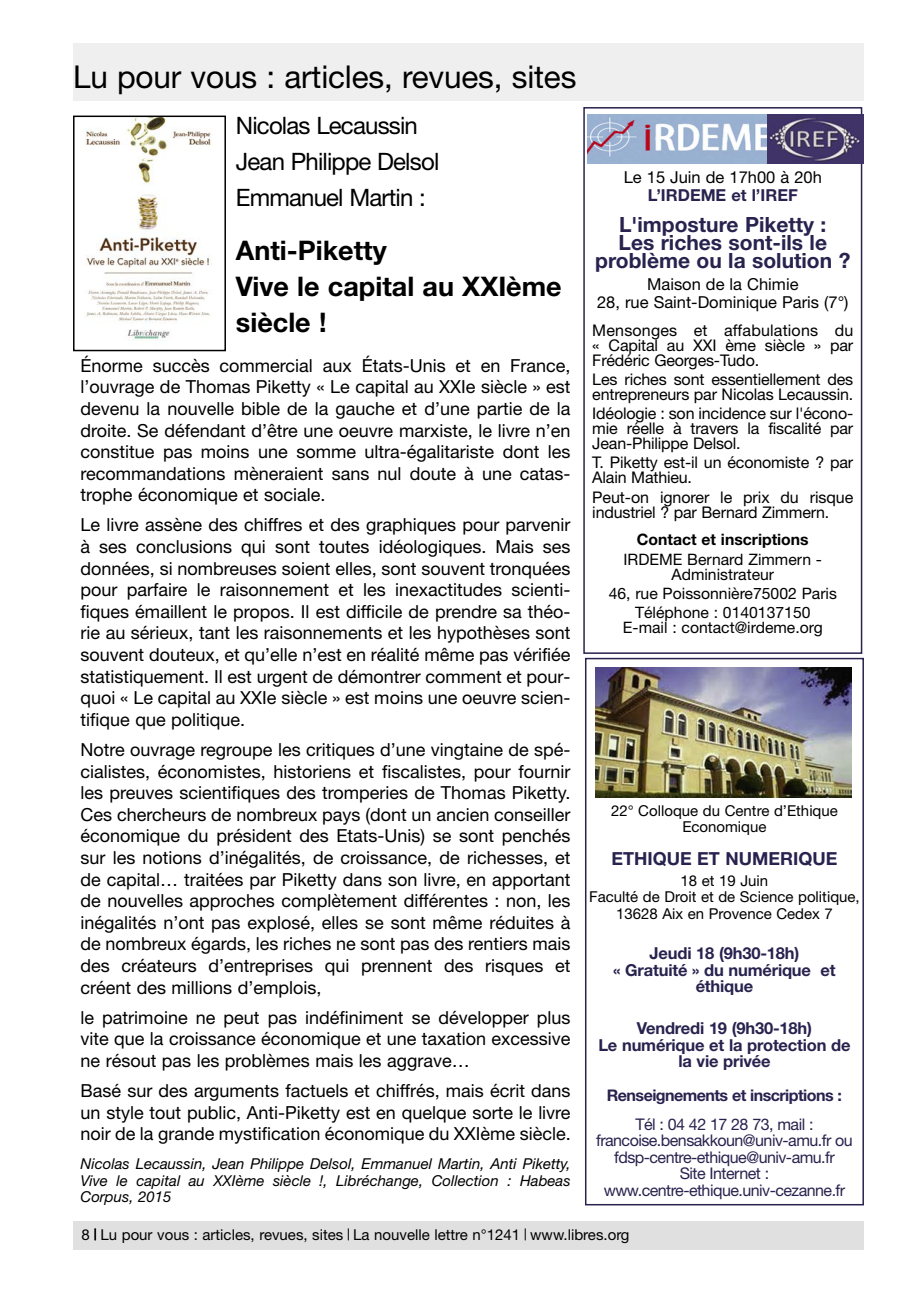
<style>
.page{position:relative;width:920px;height:1290px;background:#fff}
.page>*{position:absolute;margin:0;border:0;box-sizing:border-box;transform-origin:0 0}
.t1{font:31.5px "Helvetica Neue";letter-spacing:-.005em;color:#000}
.t2{font:700 27px/36px "Helvetica Neue";color:#000}
.t3{font:24px/36px "Helvetica Neue";letter-spacing:-.035em;color:#000}
.t4{font:700 21px/18px "Helvetica Neue";color:#28224e;text-align:center}
.t5{font:18px/21.6px "Helvetica Neue";color:#000;text-align:justify}
.t6{font:700 18px "Helvetica Neue";color:#28224e}
.t7{font:700 16.5px/16.5px "Helvetica Neue";letter-spacing:-.01em;color:#28224e;text-align:center}
.t8{font:16.5px/18px "Helvetica Neue";color:#000;text-align:center}
.t9{font:16.05px/15px "Helvetica Neue";letter-spacing:-.01em;color:#000}
.t10{font:16.05px/16.5px "Helvetica Neue";letter-spacing:-.035em;color:#28224e;text-align:center}
.t11{font:700 16.05px "Helvetica Neue";letter-spacing:-.035em;color:#28224e}
.t12{font:15.75px/15px "Helvetica Neue";color:#000;text-align:center}
.t13{font:700 15.75px "Helvetica Neue";color:#000}
.t14{font:15px/16.5px "Helvetica Neue";color:#000;text-align:center}
.t15{font:italic 15px/16.5px "Helvetica Neue";color:#000;text-align:justify}
</style>
<div class="page">
<div style="left:73px;top:1222px;width:791px;height:28px;background:#e0e0e0"></div>
<svg style="left:525px;top:1228px;width:1px;height:12px"></svg>
<svg style="left:94px;top:1228px;width:2px;height:12px"></svg>
<svg style="left:348px;top:1228px;width:1px;height:12px"></svg>
<div style="left:583px;top:107px;width:279px;height:547px;border:2px solid #28224e"></div>
<div style="left:73px;top:43px;width:791px;height:57px;background:#efefef"></div>
<img style="left:588px;top:115px;width:179px;height:48px">
<img style="left:767px;top:115px;width:97px;height:49px">
<div style="left:585px;top:658px;width:279px;height:547px;border:2px solid #28224e"></div>
<img style="left:596px;top:667px;width:255px;height:130px">
<img style="left:85px;top:119px;width:127px;height:222px">
<div style="left:73px;top:116px;width:153px;height:235px;border:2px solid #000"></div>
<h1 class="t1" style="left:73px;top:66px;width:505px">Lu pour vous : articles, revues, sites</h1>
<h3 class="t3" style="left:236px;top:110px;width:205px">Nicolas Lecaussin<br>Jean Philippe Delsol<br>Emmanuel Martin :</h3>
<h2 class="t2" style="left:236px;top:235px;width:327px">Anti-Piketty<br>Vive le capital au XXIème siècle !</h2>
<p class="t5" style="left:81px;top:356px;width:492px">Énorme succès commercial aux États-Unis et en France, l’ouvrage de Thomas Piketty « Le capital au XXIe siècle » est devenu la nouvelle bible de la gauche et d’une partie de la droite. Se défendant d’être une oeuvre marxiste, le livre n’en constitue pas moins une somme ultra-égalitariste dont les recommandations mèneraient sans nul doute à une catas&shy;trophe économique et sociale.</p>
<p class="t5" style="left:81px;top:516px;width:492px">Le livre assène des chiffres et des graphiques pour parvenir à ses conclusions qui sont toutes idéologiques. Mais ses données, si nombreuses soient elles, sont souvent tronquées pour parfaire le raisonnement et les inexactitudes scienti&shy;fiques émaillent le propos. Il est difficile de prendre sa théo&shy;rie au sérieux, tant les raisonnements et les hypothèses sont souvent douteux, et qu’elle n’est en réalité même pas vérifiée statistiquement. Il est urgent de démontrer comment et pour&shy;quoi « Le capital au XXIe siècle » est moins une oeuvre scien&shy;tifique que politique.</p>
<p class="t5" style="left:81px;top:740px;width:492px">Notre ouvrage regroupe les critiques d’une vingtaine de spé&shy;cialistes, économistes, historiens et fiscalistes, pour fournir les preuves scientifiques des tromperies de Thomas Piketty.<br>Ces chercheurs de nombreux pays (dont un ancien conseiller économique du président des Etats-Unis) se sont penchés sur les notions d’inégalités, de croissance, de richesses, et de capital… traitées par Piketty dans son livre, en apportant de nouvelles approches complètement différentes : non, les inégalités n’ont pas explosé, elles se sont même réduites à de nombreux égards, les riches ne sont pas des rentiers mais des créateurs d’entreprises qui prennent des risques et créent des millions d’emplois,</p>
<p class="t5" style="left:81px;top:1008px;width:492px">le patrimoine ne peut pas indéfiniment se développer plus vite que la croissance économique et une taxation excessive ne résout pas les problèmes mais les aggrave…</p>
<p class="t5" style="left:81px;top:1081px;width:492px">Basé sur des arguments factuels et chiffrés, mais écrit dans un style tout public, Anti-Piketty est en quelque sorte le livre noir de la grande mystification économique du XXIème siècle.</p>
<p class="t15" style="left:81px;top:1157px;width:492px">Nicolas Lecaussin, Jean Philippe Delsol, Emmanuel Martin, Anti Piketty, Vive le capital au XXIème siècle !, Libréchange, Collection : Habeas Corpus, 2015</p>
<p class="t8" style="left:624px;top:170px;width:200px">Le 15 Juin de 17h00 à 20h</p>
<p class="t7" style="left:648px;top:188px;width:151px">L’IRDEME et l’IREF</p>
<p class="t4" style="left:595px;top:217px;width:257px">L'imposture Piketty :<br>Les riches sont-ils le problème ou la solution ?</p>
<p class="t8" style="left:597px;top:277px;width:253px">Maison de la Chimie<br>28, rue Saint-Dominique Paris (7°)</p>
<p class="t9" style="left:592px;top:324px;width:262px;text-align:justify">Mensonges et affabulations du « Capital au XXI ème siècle » par Frédéric Georges-Tudo.</p>
<p class="t9" style="left:592px;top:373px;width:262px">Les riches sont essentiellement des entrepreneurs par Nicolas Lecaussin.</p>
<p class="t9" style="left:592px;top:407px;width:262px;text-align:justify">Idéologie : son incidence sur l'écono&shy;mie réelle à travers la fiscalité par Jean-Philippe Delsol.</p>
<p class="t9" style="left:592px;top:457px;width:262px">T. Piketty est-il un économiste ? par<br>Alain Mathieu.</p>
<p class="t9" style="left:592px;top:491px;width:262px">Peut-on ignorer le prix du risque industriel ? par Bernard Zimmern.</p>
<p class="t13" style="left:637px;top:534px;width:173px">Contact et inscriptions</p>
<p class="t12" style="left:624px;top:553px;width:200px">IRDEME Bernard Zimmern -<br>Administrateur</p>
<p class="t12" style="left:609px;top:585px;width:230px;line-height:19.2px">46, rue Poissonnière75002 Paris<br>Téléphone : 0140137150</p>
<p class="t12" style="left:623px;top:621px;width:201px">E-mail : contact@irdeme.org</p>
<p class="t14" style="left:611px;top:803px;width:228px">22° Colloque du Centre d’Ethique<br>Economique</p>
<p class="t6" style="left:611px;top:852px;width:227px">ETHIQUE ET NUMERIQUE</p>
<p class="t14" style="left:589px;top:874px;width:272px">18 et 19 Juin<br>Faculté de Droit et de Science politique,<br>13628 Aix en Provence Cedex 7</p>
<p class="t7" style="left:613px;top:946px;width:224px">Jeudi 18 (9h30-18h)<br>« Gratuité » du numérique et éthique</p>
<p class="t7" style="left:598px;top:1021px;width:254px">Vendredi 19 (9h30-18h)<br>Le numérique et la protection de la vie privée</p>
<p class="t11" style="left:607px;top:1089px;width:237px">Renseignements et inscriptions :</p>
<p class="t10" style="left:596px;top:1117px;width:258px">Tél : 04 42 17 28 73, mail : francoise.bensakkoun@univ-amu.fr ou fdsp-centre-ethique@univ-amu.fr<br>Site Internet : www.centre-ethique.univ-cezanne.fr</p>
<p class="t14" style="left:82px;top:1228px;width:549px">8 Lu pour vous : articles, revues, sites La nouvelle lettre n°1241 www.libres.org</p>
</div>
